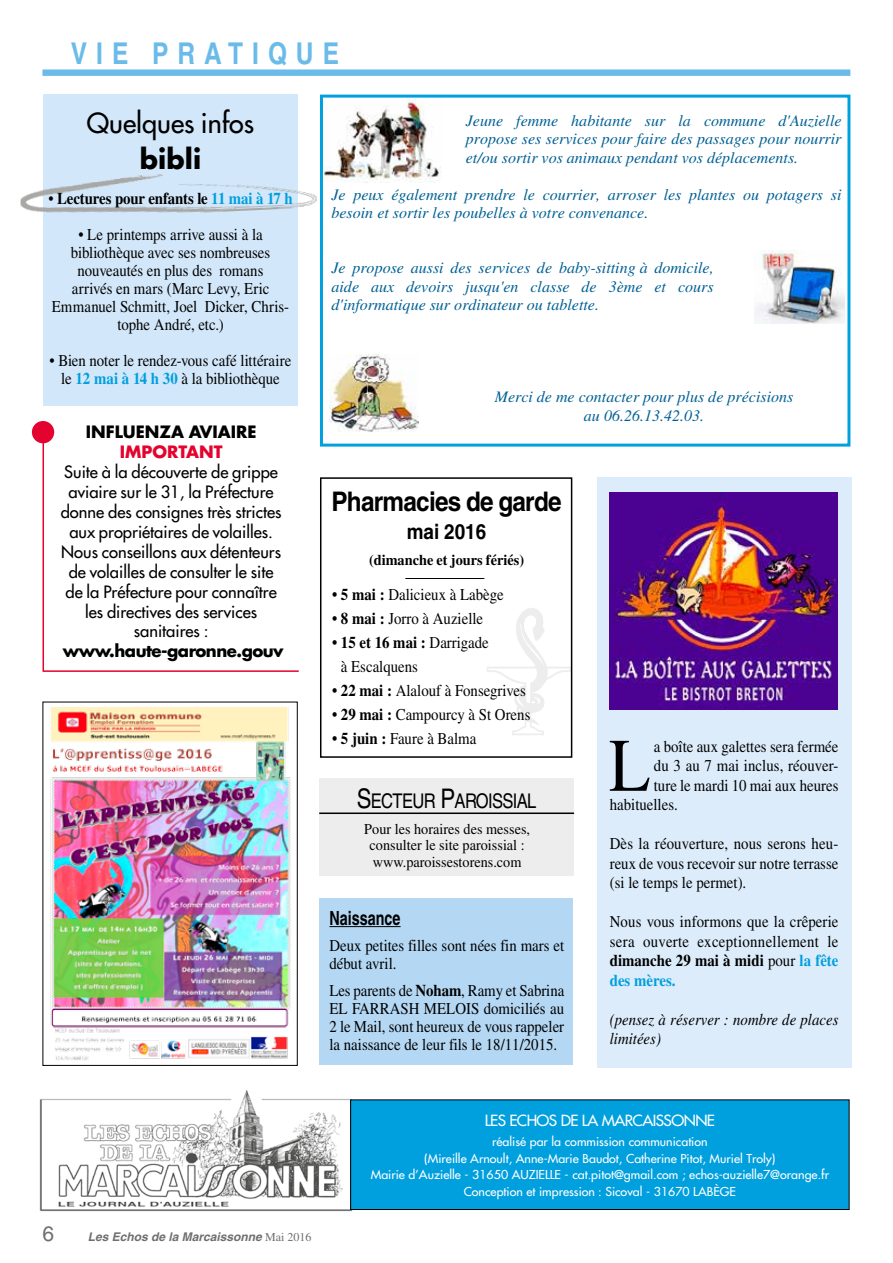
<style>
.page{position:relative;width:893px;height:1263px;background:#fff}
.page>*{position:absolute;margin:0;border:0;box-sizing:border-box;transform-origin:0 0}
.t1{font:75.45px "Times";color:#000;scale:.9 1}
.t2{font:700 condensed 30px "Helvetica";letter-spacing:.3em;color:#6abbe9}
.t3{font:700 condensed 27px "Helvetica";letter-spacing:-.025em;color:#000;scale:1.1 1}
.t4{font:27px "Futura";color:#000}
.t5{font:700 27px "Futura";color:#000}
.t6{font:700 condensed 21px "Helvetica";color:#000;scale:1.1 1}
.t7{font:21px "Helvetica";color:#706f6f}
.t8{font:condensed 20.25px "Helvetica";letter-spacing:-.035em;color:#000}
.t9{font:700 condensed 19.5px "Helvetica";color:#000;scale:.9 1}
.t10{font:16.65px/20px "Futura";color:#000;text-align:center}
.t11{font:700 16.65px "Futura";letter-spacing:-.03em;color:#000}
.t12{font:700 16.65px "Futura";color:#000}
.t13{font:700 16.65px "Futura";color:#e4032e}
.t14{font:16.5px/18px "Times";color:#000;text-align:justify;scale:.9 1}
.t15{font:italic 16.5px/19.5px "Times";color:#000;scale:.9 1}
.t16{font:700 16.5px "Times";letter-spacing:-.01em;color:#000;scale:.9 1}
.t17{font:italic 16.05px/18.5px "Times";color:#006095;text-align:justify}
.t18{font:15px/16.5px "Times";color:#000;text-align:center;scale:.95 1}
.t19{font:15px "Futura";letter-spacing:-.035em;color:#fff;scale:1.04 1}
.t20{font:700 15px "Times";color:#000;scale:.95 1}
.t21{font:12px/16.5px "Futura";color:#fff;text-align:center}
.t22{font:italic 700 12px "Helvetica";color:#706f6f}
.s1{font-weight:400}
.s2{color:#009fde}
.s3{font-weight:700;color:#009fde}
.s4{font-weight:700}
.s5{font-size:27px}
.s6{font-family:"Times";font-weight:400;font-style:normal}
</style>
<div class="page">
<img style="left:39px;top:1090px;width:314px;height:122px">
<div style="left:351px;top:1100px;width:498px;height:109px;background:#009fde"></div>
<div style="left:350px;top:1099px;width:499px;height:111px;border:1px solid #000"></div>
<div style="left:320px;top:477px;width:252px;height:281px;border:2px solid #000"></div>
<hr style="left:405px;top:578px;width:79px;height:1px;background:#000">
<div style="left:42px;top:69px;width:808px;height:7px;background:#6abbe9"></div>
<div style="left:597px;top:477px;width:254px;height:590px;background:#dcecfa"></div>
<img style="left:609px;top:492px;width:229px;height:217px">
<div style="left:320px;top:898px;width:253px;height:166px;background:#b4d8f4"></div>
<hr style="left:329px;top:926px;width:72px;height:1px;background:#000">
<svg style="left:42px;top:424px;width:257px;height:248px"></svg>
<div style="left:319px;top:781px;width:255px;height:94px;background:#ededed"></div>
<svg style="left:319px;top:779px;width:255px;height:2px"></svg>
<hr style="left:319px;top:812px;width:255px;height:2px;background:#000">
<div style="left:320px;top:821px;width:254px;height:55px;background:#ededed"></div>
<img style="left:50px;top:707px;width:241px;height:354px">
<div style="left:43px;top:702px;width:255px;height:364px;border:1px solid #000"></div>
<img style="left:324px;top:99px;width:117px;height:84px">
<img style="left:754px;top:250px;width:91px;height:74px">
<img style="left:330px;top:354px;width:89px;height:78px">
<div style="left:320px;top:95px;width:530px;height:352px;border:3px solid #009fde"></div>
<div style="left:32px;top:421px;width:22px;height:22px;background:#e4032e;border-radius:50%"></div>
<div style="left:43px;top:95px;width:255px;height:311px;background:#d2e7f9"></div>
<img style="left:20px;top:174px;width:297px;height:39px">
<h2 class="t2" style="left:71px;top:35px;width:270px">VIE PRATIQUE</h2>
<h3 class="t4" style="left:87px;top:106px;width:169px">Quelques infos</h3>
<h3 class="t5" style="left:140px;top:141px;width:63px">bibli</h3>
<p class="t16" style="left:48px;top:189px;width:273px"><span class="s1">•</span> Lectures pour enfants le <span class="s2">11 mai à 17 h</span></p>
<p class="t14" style="left:52px;top:226px;width:265px;text-align:center">• Le printemps arrive aussi à la bibliothèque avec ses nombreuses nouveautés en plus des romans<br>arrivés en mars (Marc Levy, Eric<br>Emmanuel Schmitt, Joel Dicker, Chris&shy;tophe André, etc.)</p>
<p class="t14" style="left:50px;top:352px;width:270px;text-align:center">• Bien noter le rendez-vous café littéraire le <span class="s3">12 mai à 14 h 30</span> à la bibliothèque</p>
<p class="t12" style="left:86px;top:421px;width:172px">INFLUENZA AVIAIRE</p>
<p class="t13" style="left:120px;top:441px;width:104px">IMPORTANT</p>
<p class="t10" style="left:61px;top:462px;width:222px">Suite à la découverte de grippe aviaire sur le 31, la Préfecture donne des consignes très strictes aux propriétaires de volailles.<br>Nous conseillons aux détenteurs de volailles de consulter le site de la Préfecture pour connaître les directives des services sanitaires :</p>
<p class="t11" style="left:63px;top:640px;width:222px">www.haute-garonne.gouv</p>
<p class="t17" style="left:466px;top:111px;width:377px">Jeune femme habitante sur la commune d'Auzielle propose ses services pour faire des passages pour nourrir et/ou sortir vos animaux pendant vos déplacements.</p>
<p class="t17" style="left:331px;top:185px;width:511px">Je peux également prendre le courrier, arroser les plantes ou potagers si besoin et sortir les poubelles à votre convenance.</p>
<p class="t17" style="left:331px;top:259px;width:384px">Je propose aussi des services de baby-sitting à domicile, aide aux devoirs jusqu'en classe de 3ème et cours d'informatique sur ordinateur ou tablette.</p>
<p class="t17" style="left:495px;top:388px;width:300px;text-align:center">Merci de me contacter pour plus de précisions au 06.26.13.42.03.</p>
<h3 class="t3" style="left:331px;top:485px;width:211px">Pharmacies de garde</h3>
<p class="t6" style="left:407px;top:519px;width:74px">mai 2016</p>
<p class="t20" style="left:369px;top:551px;width:165px">(dimanche et jours fériés)</p>
<p class="t14" style="left:332px;top:585px;width:192px"><span class="s4">• 5 mai :</span> Dalicieux à Labège</p>
<p class="t14" style="left:332px;top:609px;width:169px"><span class="s4">• 8 mai :</span> Jorro à Auzielle</p>
<p class="t14" style="left:341px;top:630px;width:166px;line-height:24px;text-indent:-9px"><span class="s4">• 15 et 16 mai :</span> Darrigade à Escalquens</p>
<p class="t14" style="left:332px;top:681px;width:217px"><span class="s4">• 22 mai :</span> Alalouf à Fonsegrives</p>
<p class="t14" style="left:332px;top:705px;width:222px"><span class="s4">• 29 mai :</span> Campourcy à St Orens</p>
<p class="t14" style="left:332px;top:729px;width:162px"><span class="s4">• 5 juin :</span> Faure à Balma</p>
<p class="t8" style="left:357px;top:789px;width:181px"><span class="s5">S</span>ECTEUR <span class="s5">P</span>AROISSIAL</p>
<p class="t18" style="left:364px;top:820px;width:176px">Pour les horaires des messes, consulter le site paroissial : www.paroissestorens.com</p>
<p class="t9" style="left:329px;top:906px;width:81px">Naissance</p>
<p class="t14" style="left:329px;top:936px;width:262px">Deux petites filles sont nées fin mars et début avril.</p>
<p class="t14" style="left:329px;top:981px;width:262px">Les parents de <span class="s4">Noham</span>, Ramy et Sabrina EL FARRASH MELOIS domiciliés au 2 le Mail, sont heureux de vous rappeler la naissance de leur fils le 18/11/2015.</p>
<h1 class="t1" style="left:609px;top:723px;width:48px">L</h1>
<p class="t14" style="left:654px;top:737px;width:207px">a boîte aux galettes sera fermée</p>
<p class="t14" style="left:654px;top:757px;width:207px">du 3 au 7 mai inclus, réouver-</p>
<p class="t14" style="left:654px;top:776px;width:207px">ture le mardi 10 mai aux heures</p>
<p class="t14" style="left:610px;top:796px;width:77px">habituelles.</p>
<p class="t14" style="left:610px;top:834px;width:256px;line-height:19.5px">Dès la réouverture, nous serons heu&shy;reux de vous recevoir sur notre terrasse (si le temps le permet).</p>
<p class="t14" style="left:610px;top:912px;width:256px;line-height:19.5px">Nous vous informons que la crêperie sera ouverte exceptionnellement le <span class="s4">dimanche 29 mai à midi</span> pour <span class="s3">la fête des mères.</span></p>
<p class="t15" style="left:610px;top:1009px;width:256px">(pensez à réserver : nombre de places limitées)</p>
<p class="t7" style="left:43px;top:1221px;width:13px">6</p>
<p class="t22" style="left:88px;top:1229px;width:225px">Les Echos de la Marcaissonne <span class="s6">Mai 2016</span></p>
<p class="t19" style="left:485px;top:1110px;width:223px">LES ECHOS DE LA MARCAISSONNE</p>
<p class="t21" style="left:371px;top:1133px;width:460px">réalisé par la commission communication<br>(Mireille Arnoult, Anne-Marie Baudot, Catherine Pitot, Muriel Troly)<br>Mairie d’Auzielle - 31650 AUZIELLE - cat.pitot@gmail.com ; echos-auzielle7@orange.fr Conception et impression : Sicoval - 31670 LABÈGE</p>
</div>
